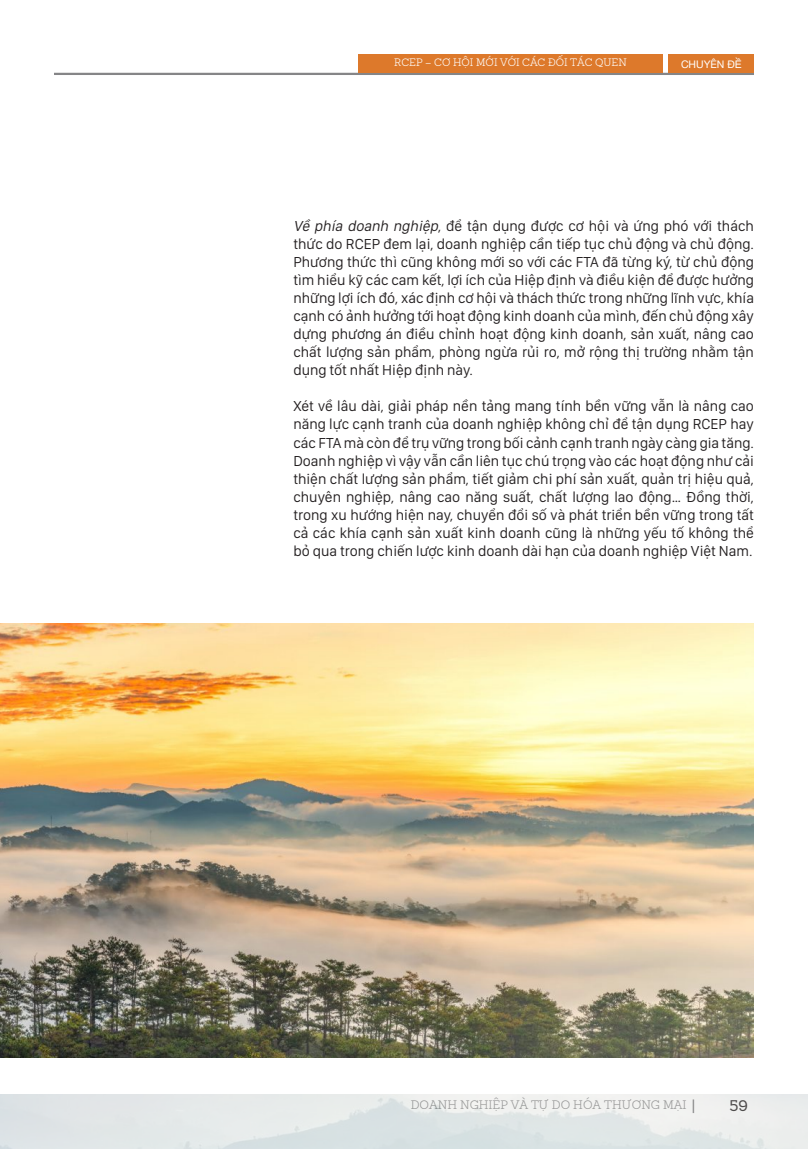
<style>
.page{position:relative;width:808px;height:1149px;background:#fff}
.page>*{position:absolute;margin:0;border:0;box-sizing:border-box;transform-origin:0 0}
.t1{font:15px/18px "San Francisco Display";color:#231f20;text-align:justify}
.t2{font:15px "AG Sanchez Slab";color:#231f20}
.t3{font:300 12px "AG Sanchez Slab";color:#858587}
.t4{font:300 10.5px "AG Sanchez Slab";color:#fff}
.t5{font:10.5px "Helvetica Neue";color:#fff}
.s1{font-style:italic}
</style>
<div class="page">
<hr style="left:54px;top:73px;width:700px;height:2px;background:#858587">
<div style="left:669px;top:54px;width:85px;height:19px;background:#dd792b"></div>
<div style="left:358px;top:54px;width:304px;height:19px;background:#dd792b"></div>
<img style="left:0;top:623px;width:754px;height:434px">
<p class="t4" style="left:394px;top:55px;width:234px">RCEP – CƠ HỘI MỚI VỚI CÁC ĐỐI TÁC QUEN</p>
<p class="t5" style="left:681px;top:57px;width:62px">CHUYÊN ĐỀ</p>
<p class="t1" style="left:293px;top:217px;width:462px"><span class="s1">Về phía doanh nghiệp</span>, để tận dụng được cơ hội và ứng phó với thách thức do RCEP đem lại, doanh nghiệp cần tiếp tục chủ động và chủ động.<br>Phương thức thì cũng không mới so với các FTA đã từng ký, từ chủ động tìm hiểu kỹ các cam kết, lợi ích của Hiệp định và điều kiện để được hưởng những lợi ích đó, xác định cơ hội và thách thức trong những lĩnh vực, khía cạnh có ảnh hưởng tới hoạt động kinh doanh của mình, đến chủ động xây dựng phương án điều chỉnh hoạt động kinh doanh, sản xuất, nâng cao chất lượng sản phẩm, phòng ngừa rủi ro, mở rộng thị trường nhằm tận dụng tốt nhất Hiệp định này.</p>
<p class="t1" style="left:293px;top:397px;width:462px">Xét về lâu dài, giải pháp nền tảng mang tính bền vững vẫn là nâng cao năng lực cạnh tranh của doanh nghiệp không chỉ để tận dụng RCEP hay các FTA mà còn để trụ vững trong bối cảnh cạnh tranh ngày càng gia tăng.<br>Doanh nghiệp vì vậy vẫn cần liên tục chú trọng vào các hoạt động như cải thiện chất lượng sản phẩm, tiết giảm chi phí sản xuất, quản trị hiệu quả, chuyên nghiệp, nâng cao năng suất, chất lượng lao động… Đồng thời, trong xu hướng hiện nay, chuyển đổi số và phát triển bền vững trong tất cả các khía cạnh sản xuất kinh doanh cũng là những yếu tố không thể bỏ qua trong chiến lược kinh doanh dài hạn của doanh nghiệp Việt Nam.</p>
<p class="t3" style="left:411px;top:1095px;width:277px">DOANH NGHIỆP VÀ TỰ DO HÓA THƯƠNG MẠI</p>
<p class="t2" style="left:729px;top:1093px;width:20px">59</p>
</div>
